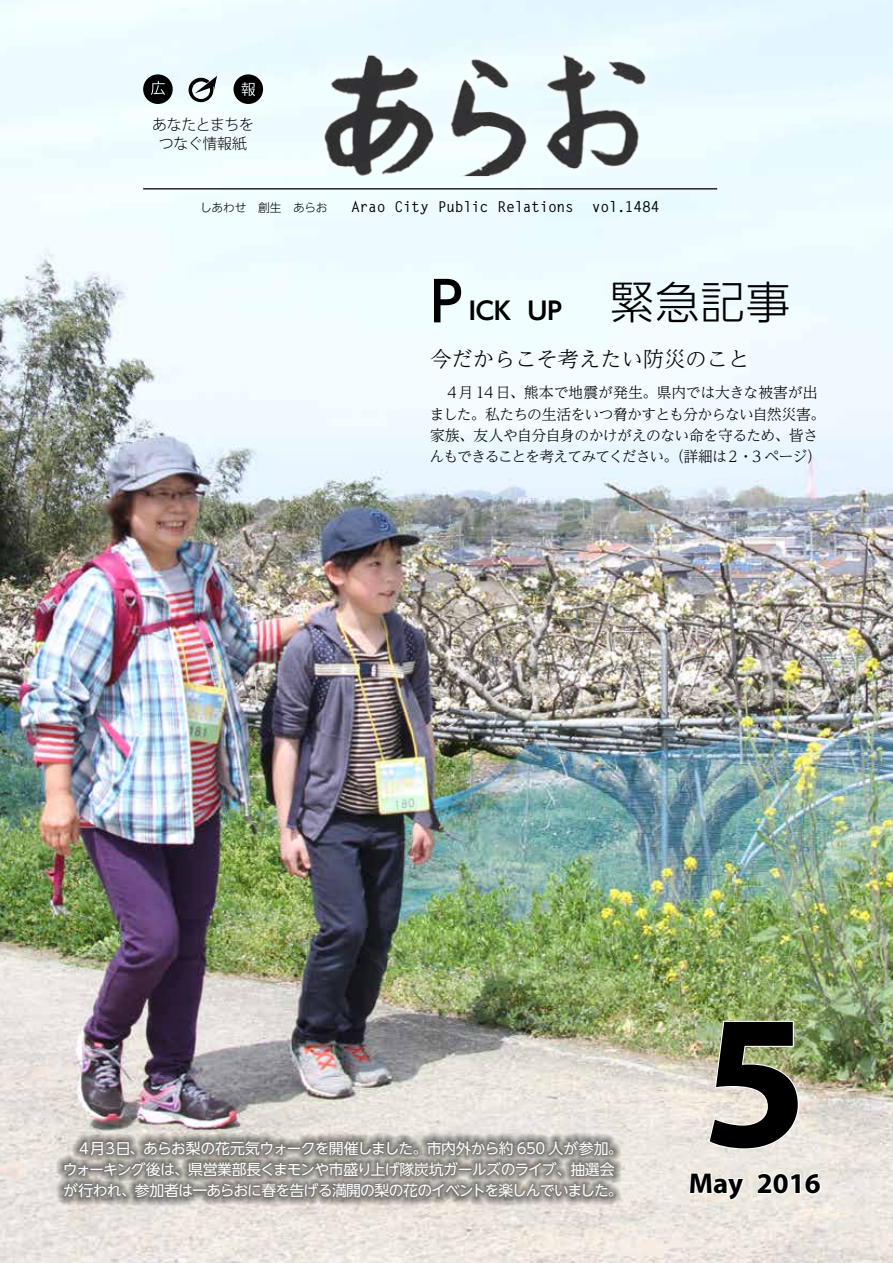
<style>
.page{position:relative;width:893px;height:1263px;background:#fff}
.page>*{position:absolute;margin:0;border:0;box-sizing:border-box;transform-origin:0 0}
.t1{font:700 191.4px "Myriad Pro";color:#000}
.t2{font:500 54.9px "UD Shin Go NT Pro";color:#000}
.t3{font:300 44.7px "UD Shin Go NT Pro";color:#000}
.t4{font:700 28.65px "Myriad Pro";color:#000}
.t5{font:700 24.45px "UD Shin Go NT Pro De";color:#000}
.t6{font:300 21.3px "UD Reimin Pro";color:#000}
.t7{font:14.85px/21.3px "UD Shin Go NT Pro";letter-spacing:-.05em;color:#fff}
.t8{font:300 14.85px/21.3px "UD Reimin Pro";letter-spacing:-.045em;color:#000}
.t9{font:700 14.85px "Letter Gothic Std";letter-spacing:-.025em;color:#000}
.t10{font:300 14.85px/19.2px "Koz Go Pro";letter-spacing:-.02em;color:#000;text-align:center}
.t11{font:300 11.7px "UD Shin Go NT Pro";letter-spacing:-.02em;color:#000}
.s1{font-family:"Koz Go Pro"}
</style>
<div class="page">
<img style="left:0;top:0;width:893px;height:1263px">
<svg style="left:688px;top:1020px;width:134px;height:182px;background:#d6d6c1"></svg>
<hr style="left:143px;top:188px;width:574px;height:1px;background:#000">
<div style="left:279px;top:23px;width:389px;height:161px;background:#edfaff"></div>
<img style="left:324px;top:31px;width:346px;height:145px">
<svg style="left:56px;top:1132px;width:567px;height:74px;background:#9a9691"></svg>
<svg style="left:189px;top:76px;width:28px;height:26px"></svg>
<svg style="left:143px;top:74px;width:30px;height:30px"></svg>
<svg style="left:234px;top:74px;width:29px;height:30px"></svg>
<div style="left:145px;top:109px;width:116px;height:50px;background:#f0fdff"></div>
<p class="t10" style="left:152px;top:115px;width:103px">あなたとまちをつなぐ情報紙</p>
<p class="t9" style="left:351px;top:198px;width:36px">Arao</p>
<p class="t11" style="left:200px;top:198px;width:152px">しあわせ　創生　あらお<span class="s1">　　</span></p>
<p class="t9" style="left:394px;top:198px;width:36px">City</p>
<p class="t9" style="left:438px;top:198px;width:52px">Public</p>
<p class="t9" style="left:497px;top:198px;width:78px">Relations</p>
<p class="t9" style="left:592px;top:198px;width:69px">vol.1484</p>
<h2 class="t2" style="left:430px;top:257px;width:35px">P</h2>
<h3 class="t3" style="left:610px;top:266px;width:182px">緊急記事</h3>
<h3 class="t5" style="left:469px;top:291px;width:44px">ICK</h3>
<h3 class="t6" style="left:430px;top:341px;width:320px">今だからこそ考えたい防災のこと</h3>
<h3 class="t5" style="left:528px;top:291px;width:36px">UP</h3>
<p class="t8" style="left:430px;top:381px;width:397px">　４月 14 日、熊本で地震が発生。県内では大きな被害が出ました。私たちの生活をいつ脅かすとも分からない自然災害。家族、友人や自分自身のかけがえのない命を守るため、皆さんもできることを考えてみてください。（詳細は２・3 ページ(</p>
<p class="t7" style="left:63px;top:1137px;width:561px;text-indent:14px">４月３日、あらお梨の花元気ウォークを開催しました。市内外から約 650 人が参加。ウォーキング後は、県営業部長くまモンや市盛り上げ隊炭坑ガールズのライブ、抽選会が行われ、参加者は一あらおに春を告げる満開の梨の花のイベントを楽しんでいました。</p>
<h1 class="t1" style="left:702px;top:957px;width:108px">5</h1>
<h3 class="t4" style="left:757px;top:1165px;width:65px">2016</h3>
<h3 class="t4" style="left:689px;top:1165px;width:56px">May</h3>
</div>
